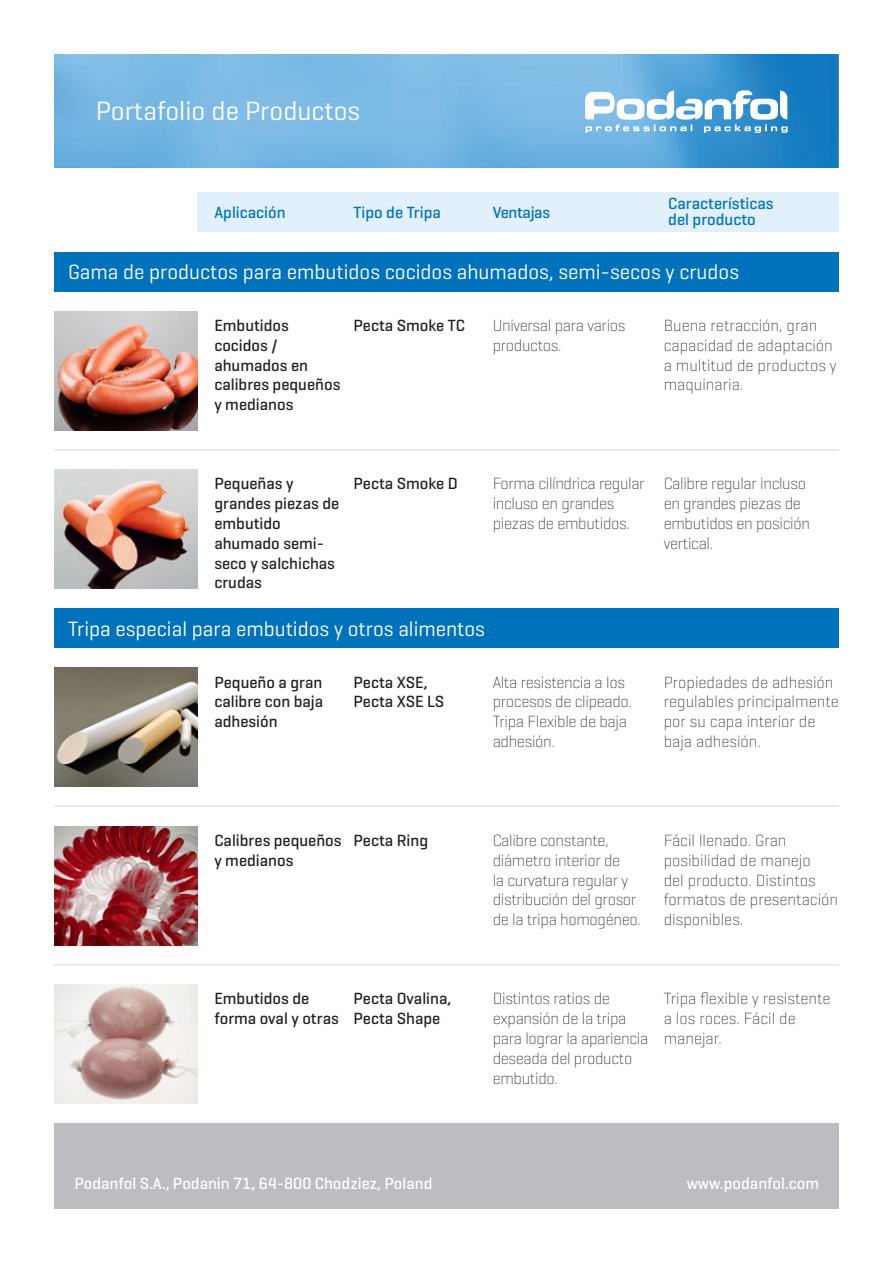
<style>
.page{position:relative;width:893px;height:1263px;background:#fff}
.page>*{position:absolute;margin:0;border:0;box-sizing:border-box;transform-origin:0 0}
.t1{font:27px "Geogrotesque";color:#fff}
.t2{font:21px "Geogrotesque";color:#fff}
.t3{font:200 16.5px/19.8px "Geogrotesque";letter-spacing:-.02em;color:#231f20}
.t4{font:200 16.5px/19.8px "Geogrotesque";color:#231f20}
.t5{font:500 16.5px/19.8px "Geogrotesque";color:#231f20}
.t6{font:500 16.5px "Geogrotesque";color:#fff}
.t7{font:500 16.5px/16.5px "Geogrotesque";color:#0072bc}
.t8{font:500 16.5px "Geogrotesque";letter-spacing:-.02em;color:#0072bc}
</style>
<div class="page">
<img style="left:54px;top:54px;width:785px;height:113px">
<div style="left:54px;top:252px;width:785px;height:40px;background:#0072bc"></div>
<div style="left:54px;top:608px;width:785px;height:40px;background:#0072bc"></div>
<div style="left:197px;top:193px;width:642px;height:39px;background:#e1f0fa"></div>
<hr style="left:54px;top:449px;width:785px;height:2px;background:#dcdddf">
<hr style="left:54px;top:805px;width:785px;height:1px;background:#dcdddf">
<hr style="left:54px;top:964px;width:785px;height:1px;background:#dcdddf">
<svg style="left:585px;top:90px;width:203px;height:43px"></svg>
<div style="left:54px;top:1123px;width:785px;height:86px;background:#bcbdc0"></div>
<img style="left:54px;top:311px;width:143px;height:119px">
<img style="left:54px;top:668px;width:143px;height:119px">
<img style="left:54px;top:826px;width:143px;height:119px">
<img style="left:54px;top:985px;width:143px;height:118px">
<img style="left:54px;top:470px;width:143px;height:119px">
<p class="t1" style="left:96px;top:94px;width:266px">Portafolio de Productos</p>
<p class="t7" style="left:214px;top:204px;width:73px">Aplicación</p>
<p class="t7" style="left:354px;top:204px;width:89px">Tipo de Tripa</p>
<p class="t8" style="left:493px;top:202px;width:59px">Ventajas</p>
<p class="t7" style="left:668px;top:194px;width:107px">Características del producto</p>
<p class="t2" style="left:68px;top:259px;width:673px">Gama de productos para embutidos cocidos ahumados, semi-secos y crudos</p>
<p class="t5" style="left:214px;top:315px;width:127px">Embutidos cocidos / ahumados en calibres pequeños y medianos</p>
<p class="t5" style="left:354px;top:315px;width:113px">Pecta Smoke TC</p>
<p class="t3" style="left:493px;top:315px;width:134px">Universal para varios productos.</p>
<p class="t4" style="left:664px;top:315px;width:174px">Buena retracción, gran capacidad de adaptación a multitud de productos y maquinaria.</p>
<p class="t5" style="left:214px;top:474px;width:126px">Pequeñas y grandes piezas de embutido</p>
<p class="t5" style="left:214px;top:533px;width:122px">ahumado semi&shy;seco y salchichas crudas</p>
<p class="t5" style="left:354px;top:474px;width:106px">Pecta Smoke D</p>
<p class="t3" style="left:493px;top:473px;width:154px">Forma cilíndrica regular incluso en grandes piezas de embutidos.</p>
<p class="t3" style="left:664px;top:473px;width:148px">Calibre regular incluso en grandes piezas de embutidos en posición vertical.</p>
<p class="t2" style="left:68px;top:615px;width:418px">Tripa especial para embutidos y otros alimentos</p>
<p class="t5" style="left:214px;top:672px;width:110px;text-align:justify">Pequeño a gran calibre con baja adhesión</p>
<p class="t5" style="left:354px;top:672px;width:92px">Pecta XSE,<br>Pecta XSE LS</p>
<p class="t3" style="left:493px;top:671px;width:141px">Alta resistencia a los procesos de clipeado.<br>Tripa Flexible de baja adhesión.</p>
<p class="t4" style="left:664px;top:671px;width:177px">Propiedades de adhesión regulables principalmente por su capa interior de baja adhesión.</p>
<p class="t5" style="left:214px;top:830px;width:129px">Calibres pequeños y medianos</p>
<p class="t5" style="left:354px;top:830px;width:76px">Pecta Ring</p>
<p class="t5" style="left:214px;top:988px;width:126px">Embutidos de forma oval y otras</p>
<p class="t5" style="left:354px;top:988px;width:99px">Pecta Ovalina,<br>Pecta Shape</p>
<p class="t3" style="left:493px;top:830px;width:150px">Calibre constante, diámetro interior de<br>la curvatura regular y distribución del grosor de la tripa homogéneo.</p>
<p class="t4" style="left:664px;top:830px;width:176px">Fácil llenado. Gran posibilidad de manejo<br>del producto. Distintos formatos de presentación disponibles.</p>
<p class="t3" style="left:493px;top:988px;width:157px">Distintos ratios de expansión de la tripa para lograr la apariencia deseada del producto embutido.</p>
<p class="t4" style="left:664px;top:988px;width:168px">Tripa flexible y resistente a los roces. Fácil de manejar.</p>
<p class="t6" style="left:74px;top:1173px;width:360px">Podanfol S.A., Podanin 71, 64-800 Chodziez, Poland</p>
<p class="t6" style="left:687px;top:1173px;width:134px">www.podanfol.com</p>
</div>
